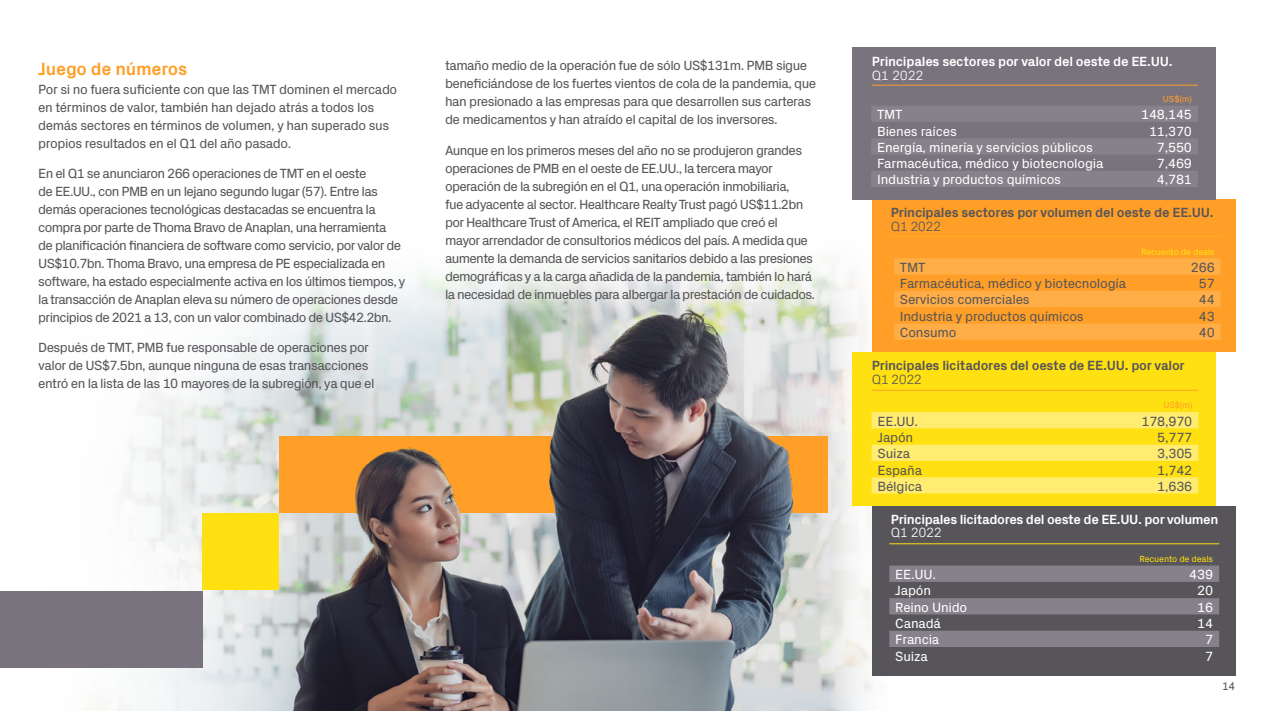
<style>
.page{position:relative;width:1263px;height:711px;background:#fff}
.page>*{position:absolute;margin:0;border:0;box-sizing:border-box;transform-origin:0 0}
.t1{font:700 18px "Px Grotesk";letter-spacing:-.015em;color:#ff9f27}
.t2{font:13.5px/18px "Px Grotesk";letter-spacing:-.05em;color:#575559}
.t3{font:13.5px "Px Grotesk";letter-spacing:-.015em;color:#fff}
.t4{font:13.5px/18px "Px Grotesk";letter-spacing:-.03em;color:#575559}
.t5{font:13.5px "Px Grotesk";letter-spacing:-.015em;color:#575559}
.t6{font:700 13.5px "Px Grotesk";letter-spacing:-.03em;color:#fff}
.t7{font:700 13.5px "Px Grotesk";letter-spacing:-.02em;color:#575559}
.t8{font:300 13.5px "Px Grotesk";letter-spacing:-.025em;color:#fff}
.t9{font:300 13.5px "Px Grotesk";letter-spacing:-.04em;color:#575559}
.t10{font:11.25px "Px Grotesk";color:#575559}
.t11{font:9px "Px Grotesk";letter-spacing:-.015em;color:#ffe010}
.t12{font:9px "Px Grotesk";color:#ff9f27}
</style>
<div class="page">
<img style="left:318px;top:311px;width:510px;height:399px">
<svg style="left:785px;top:257px;width:43px;height:54px"></svg>
<img style="left:318px;top:260px;width:467px;height:253px">
<svg style="left:0;top:282px;width:318px;height:428px"></svg>
<svg style="left:828px;top:264px;width:83px;height:446px;fill:#f3f3f1"></svg>
<div style="left:853px;top:47px;width:363px;height:41px;background:#78737d"></div>
<div style="left:872px;top:199px;width:363px;height:38px;background:#ff9f27"></div>
<div style="left:872px;top:237px;width:363px;height:115px;background:#ff9f27"></div>
<div style="left:853px;top:85px;width:363px;height:114px;background:#78737d"></div>
<div style="left:872px;top:543px;width:363px;height:131px;background:#575559"></div>
<div style="left:872px;top:505px;width:363px;height:38px;background:#575559"></div>
<div style="left:853px;top:390px;width:363px;height:115px;background:#ffe010"></div>
<div style="left:853px;top:352px;width:363px;height:38px;background:#ffe010"></div>
<hr style="left:872px;top:389px;width:326px;height:1px;background:#ff9f27">
<hr style="left:889px;top:543px;width:330px;height:1px;background:#ffe010">
<svg style="left:871px;top:106px;width:327px;height:81px"></svg>
<svg style="left:889px;top:565px;width:330px;height:82px"></svg>
<svg style="left:894px;top:258px;width:327px;height:81px"></svg>
<svg style="left:871px;top:412px;width:327px;height:81px"></svg>
<div style="left:279px;top:436px;width:549px;height:76px;background:#ff9f27"></div>
<div style="left:203px;top:512px;width:76px;height:77px;background:#ffe010"></div>
<div style="left:0;top:590px;width:203px;height:77px;background:#78737d"></div>
<img style="left:354px;top:432px;width:448px;height:81px">
<h1 class="t1" style="left:38px;top:56px;width:151px">Juego de números</h1>
<p class="t4" style="left:38px;top:79px;width:361px">Por si no fuera suficiente con que las TMT dominen el mercado en términos de valor, también han dejado atrás a todos los demás sectores en términos de volumen, y han superado sus propios resultados en el Q1 del año pasado.</p>
<p class="t2" style="left:38px;top:163px;width:369px">En el Q1 se anunciaron 266 operaciones de TMT en el oeste<br>de EE.UU., con PMB en un lejano segundo lugar (57). Entre las demás operaciones tecnológicas destacadas se encuentra la compra por parte de Thoma Bravo de Anaplan, una herramienta<br>de planificación financiera de software como servicio, por valor de US$10.7bn. Thoma Bravo, una empresa de PE especializada en software, ha estado especialmente activa en los últimos tiempos, y la transacción de Anaplan eleva su número de operaciones desde principios de 2021 a 13, con un valor combinado de US$42.2bn.</p>
<p class="t2" style="left:38px;top:337px;width:338px">Después de TMT, PMB fue responsable de operaciones por valor de US$7.5bn, aunque ninguna de esas transacciones entró en la lista de las 10 mayores de la subregión, ya que el</p>
<p class="t2" style="left:445px;top:56px;width:373px">tamaño medio de la operación fue de sólo US$131m. PMB sigue beneficiándose de los fuertes vientos de cola de la pandemia, que han presionado a las empresas para que desarrollen sus carteras de medicamentos y han atraído el capital de los inversores.</p>
<p class="t2" style="left:445px;top:140px;width:371px">Aunque en los primeros meses del año no se produjeron grandes operaciones de PMB en el oeste de EE.UU., la tercera mayor operación de la subregión en el Q1, una operación inmobiliaria,<br>fue adyacente al sector. Healthcare Realty Trust pagó US$11.2bn por Healthcare Trust of America, el REIT ampliado que creó el mayor arrendador de consultorios médicos del país. A medida que aumente la demanda de servicios sanitarios debido a las presiones demográficas y a la carga añadida de la pandemia, también lo hará la necesidad de inmuebles para albergar la prestación de cuidados.</p>
<p class="t6" style="left:872px;top:52px;width:302px">Principales sectores por valor del oeste de EE.UU.</p>
<p class="t8" style="left:872px;top:65px;width:53px">Q1 2022</p>
<p class="t12" style="left:1163px;top:92px;width:31px">US$(m)</p>
<p class="t3" style="left:877px;top:105px;width:27px">TMT</p>
<p class="t3" style="left:1141px;top:105px;width:52px">148,145</p>
<p class="t3" style="left:877px;top:121px;width:81px">Bienes raíces</p>
<p class="t3" style="left:1149px;top:121px;width:45px">11,370</p>
<p class="t3" style="left:877px;top:137px;width:217px">Energía, minería y servicios públicos</p>
<p class="t3" style="left:1157px;top:137px;width:37px">7,550</p>
<p class="t3" style="left:877px;top:154px;width:228px">Farmacéutica, médico y biotecnologia</p>
<p class="t3" style="left:1157px;top:154px;width:37px">7,469</p>
<p class="t3" style="left:877px;top:170px;width:185px">Industria y productos químicos</p>
<p class="t3" style="left:1157px;top:170px;width:37px">4,781</p>
<p class="t7" style="left:891px;top:203px;width:324px">Principales sectores por volumen del oeste de EE.UU.</p>
<p class="t9" style="left:891px;top:216px;width:52px">Q1 2022</p>
<p class="t11" style="left:1141px;top:245px;width:75px">Recuento de deals</p>
<p class="t2" style="left:900px;top:257px;width:27px">TMT</p>
<p class="t2" style="left:1191px;top:257px;width:25px">266</p>
<p class="t5" style="left:900px;top:273px;width:228px">Farmacéutica, médico y biotecnología</p>
<p class="t2" style="left:1199px;top:273px;width:17px">57</p>
<p class="t5" style="left:900px;top:290px;width:131px">Servicios comerciales</p>
<p class="t2" style="left:1199px;top:290px;width:17px">44</p>
<p class="t5" style="left:900px;top:306px;width:185px">Industria y productos químicos</p>
<p class="t2" style="left:1199px;top:306px;width:17px">43</p>
<p class="t5" style="left:900px;top:322px;width:58px">Consumo</p>
<p class="t2" style="left:1199px;top:322px;width:17px">40</p>
<p class="t7" style="left:872px;top:355px;width:315px">Principales licitadores del oeste de EE.UU. por valor</p>
<p class="t9" style="left:872px;top:369px;width:52px">Q1 2022</p>
<p class="t12" style="left:1163px;top:398px;width:31px">US$(m)</p>
<p class="t2" style="left:877px;top:411px;width:42px">EE.UU.</p>
<p class="t2" style="left:1141px;top:411px;width:52px">178,970</p>
<p class="t2" style="left:877px;top:427px;width:37px">Japón</p>
<p class="t2" style="left:1157px;top:427px;width:37px">5,777</p>
<p class="t2" style="left:877px;top:443px;width:34px">Suiza</p>
<p class="t2" style="left:1157px;top:443px;width:37px">3,305</p>
<p class="t2" style="left:877px;top:459px;width:46px">España</p>
<p class="t2" style="left:1157px;top:459px;width:37px">1,742</p>
<p class="t5" style="left:877px;top:476px;width:46px">Bélgica</p>
<p class="t2" style="left:1157px;top:476px;width:37px">1,636</p>
<p class="t6" style="left:891px;top:509px;width:329px">Principales licitadores del oeste de EE.UU. por volumen</p>
<p class="t8" style="left:891px;top:522px;width:53px">Q1 2022</p>
<p class="t11" style="left:1139px;top:552px;width:75px">Recuento de deals</p>
<p class="t3" style="left:895px;top:564px;width:42px">EE.UU.</p>
<p class="t3" style="left:1189px;top:564px;width:25px">439</p>
<p class="t3" style="left:895px;top:580px;width:37px">Japón</p>
<p class="t3" style="left:1197px;top:580px;width:17px">20</p>
<p class="t3" style="left:895px;top:597px;width:73px">Reino Unido</p>
<p class="t3" style="left:1197px;top:597px;width:17px">16</p>
<p class="t3" style="left:895px;top:613px;width:47px">Canadá</p>
<p class="t3" style="left:1197px;top:613px;width:17px">14</p>
<p class="t3" style="left:895px;top:629px;width:46px">Francia</p>
<p class="t3" style="left:1205px;top:629px;width:10px">7</p>
<p class="t3" style="left:895px;top:645px;width:34px">Suiza</p>
<p class="t3" style="left:1205px;top:645px;width:10px">7</p>
<p class="t10" style="left:1222px;top:677px;width:15px">14</p>
</div>
